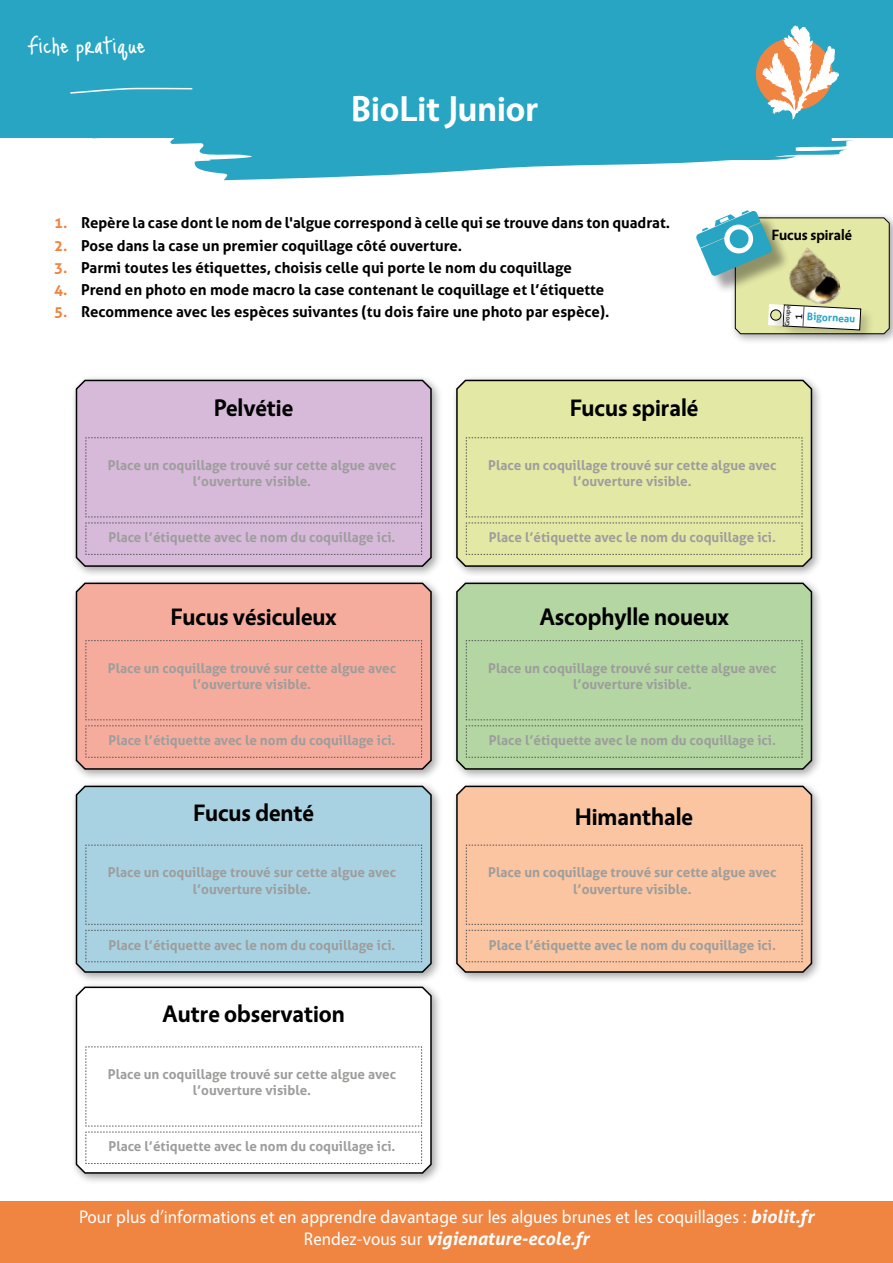
<style>
.page{position:relative;width:893px;height:1263px;background:#fff}
.page>*{position:absolute;margin:0;border:0;box-sizing:border-box;transform-origin:0 0}
.t1{font:36px "Just Me Again Down Here";color:#fff}
.t2{font:700 36px "Vegur";color:#fff}
.t3{font:700 24px "Vegur";color:#000}
.t4{font:18px "Vegur";color:#fff}
.t5{font:italic 700 18px "Aller";color:#fff}
.t6{font:700 15px "Aller";color:#000}
.t7{font:700 15px "Vegur";color:#000}
.t8{font:700 13.5px/16.2px "Aller";color:#9d9d9c;text-align:center}
.t9{font:700 10.35px "Aller";color:#27a5c3}
.t10{font:6px "Aller";color:#000}
.s1{color:#f08441}
.s2{font-family:"Aller";font-weight:700;font-style:italic}
.s3{font-family:"Vegur";font-weight:400;font-style:normal}
</style>
<div class="page">
<div style="left:0;top:1201px;width:893px;height:62px;background:#f08441"></div>
<div style="left:70px;top:374px;width:373px;height:204px;background:#000;opacity:.35"></div>
<svg style="left:75px;top:378px;width:357px;height:189px;background:#cbb0ce"></svg>
<div style="left:70px;top:577px;width:373px;height:204px;background:#000;opacity:.35"></div>
<svg style="left:75px;top:581px;width:357px;height:189px;background:#e6a496"></svg>
<div style="left:70px;top:780px;width:373px;height:204px;background:#000;opacity:.35"></div>
<svg style="left:75px;top:784px;width:357px;height:189px;background:#a1c6d5"></svg>
<div style="left:70px;top:981px;width:373px;height:204px;background:#000;opacity:.35"></div>
<svg style="left:75px;top:985px;width:357px;height:189px"></svg>
<div style="left:451px;top:374px;width:373px;height:204px;background:#000;opacity:.35"></div>
<svg style="left:455px;top:378px;width:358px;height:189px;background:#d4d79c"></svg>
<div style="left:451px;top:577px;width:373px;height:204px;background:#000;opacity:.35"></div>
<svg style="left:455px;top:581px;width:358px;height:189px;background:#a8c799"></svg>
<div style="left:451px;top:780px;width:373px;height:204px;background:#000;opacity:.35"></div>
<svg style="left:455px;top:784px;width:358px;height:189px;background:#e8b997"></svg>
<div style="left:466px;top:437px;width:337px;height:118px;background:#e4e8a5"></div>
<div style="left:466px;top:640px;width:337px;height:118px;background:#b3d6a2"></div>
<div style="left:466px;top:845px;width:337px;height:117px;background:#fac5a0"></div>
<div style="left:85px;top:437px;width:337px;height:118px;background:#d7b9da"></div>
<div style="left:85px;top:640px;width:337px;height:118px;background:#f5ac9d"></div>
<div style="left:85px;top:845px;width:337px;height:117px;background:#a8d2e2"></div>
<svg style="left:85px;top:1046px;width:337px;height:118px"></svg>
<div style="left:730px;top:212px;width:163px;height:134px;background:#000;opacity:.35"></div>
<div style="left:781px;top:303px;width:94px;height:41px;background:#000;opacity:.2"></div>
<div style="left:0;top:0;width:893px;height:137px;background:#27a5c3"></div>
<svg style="left:85px;top:137px;width:808px;height:43px;fill:#27a5c3"></svg>
<svg style="left:70px;top:87px;width:123px;height:7px"></svg>
<div style="left:756px;top:38px;width:77px;height:72px;background:#f08441;border-radius:50%"></div>
<svg style="left:762px;top:25px;width:77px;height:95px"></svg>
<svg style="left:696px;top:210px;width:194px;height:125px"></svg>
<h1 class="t1" style="left:28px;top:23px;width:120px">Fiche pratique</h1>
<h1 class="t2" style="left:352px;top:89px;width:188px">BioLit Junior</h1>
<p class="t6" style="left:54px;top:214px;width:618px"><span class="s1">1.</span> Repère la case dont le nom de l'algue correspond à celle qui se trouve dans ton quadrat.</p>
<p class="t6" style="left:54px;top:236px;width:410px"><span class="s1">2.</span> Pose dans la case un premier coquillage côté ouverture.</p>
<p class="t6" style="left:54px;top:258px;width:519px"><span class="s1">3.</span> Parmi toutes les étiquettes, choisis celle qui porte le nom du coquillage</p>
<p class="t6" style="left:54px;top:281px;width:552px"><span class="s1">4.</span> Prend en photo en mode macro la case contenant le coquillage et l’étiquette</p>
<p class="t6" style="left:54px;top:303px;width:557px"><span class="s1">5.</span> Recommence avec les espèces suivantes (tu dois faire une photo par espèce).</p>
<h2 class="t3" style="left:214px;top:394px;width:80px">Pelvétie</h2>
<h2 class="t3" style="left:570px;top:394px;width:130px">Fucus spiralé</h2>
<p class="t7" style="left:772px;top:227px;width:82px">Fucus spiralé</p>
<p class="t10" style="left:783px;top:326px;width:22px;rotate:-87deg">Groupe</p>
<p class="t9" style="left:807px;top:310px;width:50px;rotate:3deg">Bigorneau</p>
<p class="t8" style="left:108px;top:457px;width:290px">Place un coquillage trouvé sur cette algue avec l’ouverture visible.</p>
<p class="t8" style="left:488px;top:457px;width:290px">Place un coquillage trouvé sur cette algue avec l’ouverture visible.</p>
<p class="t8" style="left:108px;top:529px;width:288px">Place l’étiquette avec le nom du coquillage ici.</p>
<p class="t8" style="left:489px;top:529px;width:288px">Place l’étiquette avec le nom du coquillage ici.</p>
<h2 class="t3" style="left:171px;top:604px;width:167px">Fucus vésiculeux</h2>
<h2 class="t3" style="left:540px;top:604px;width:190px">Ascophylle noueux</h2>
<p class="t8" style="left:108px;top:660px;width:290px">Place un coquillage trouvé sur cette algue avec l’ouverture visible.</p>
<p class="t8" style="left:488px;top:660px;width:290px">Place un coquillage trouvé sur cette algue avec l’ouverture visible.</p>
<p class="t8" style="left:108px;top:732px;width:288px">Place l’étiquette avec le nom du coquillage ici.</p>
<p class="t8" style="left:489px;top:732px;width:288px">Place l’étiquette avec le nom du coquillage ici.</p>
<h2 class="t3" style="left:193px;top:800px;width:122px">Fucus denté</h2>
<h2 class="t3" style="left:575px;top:804px;width:119px">Himanthale</h2>
<p class="t8" style="left:108px;top:864px;width:290px">Place un coquillage trouvé sur cette algue avec l’ouverture visible.</p>
<p class="t8" style="left:488px;top:864px;width:290px">Place un coquillage trouvé sur cette algue avec l’ouverture visible.</p>
<p class="t8" style="left:108px;top:937px;width:288px">Place l’étiquette avec le nom du coquillage ici.</p>
<p class="t8" style="left:489px;top:937px;width:288px">Place l’étiquette avec le nom du coquillage ici.</p>
<h2 class="t3" style="left:163px;top:1001px;width:184px">Autre observation</h2>
<p class="t8" style="left:108px;top:1066px;width:290px">Place un coquillage trouvé sur cette algue avec l’ouverture visible.</p>
<p class="t8" style="left:108px;top:1138px;width:288px">Place l’étiquette avec le nom du coquillage ici.</p>
<h3 class="t4" style="left:79px;top:1207px;width:736px">Pour plus d’informations et en apprendre davantage sur les algues brunes et les coquillages : <span class="s2">biolit.fr</span></h3>
<h3 class="t5" style="left:304px;top:1227px;width:287px"><span class="s3">Rendez-vous sur</span> vigienature-ecole.fr</h3>
</div>
